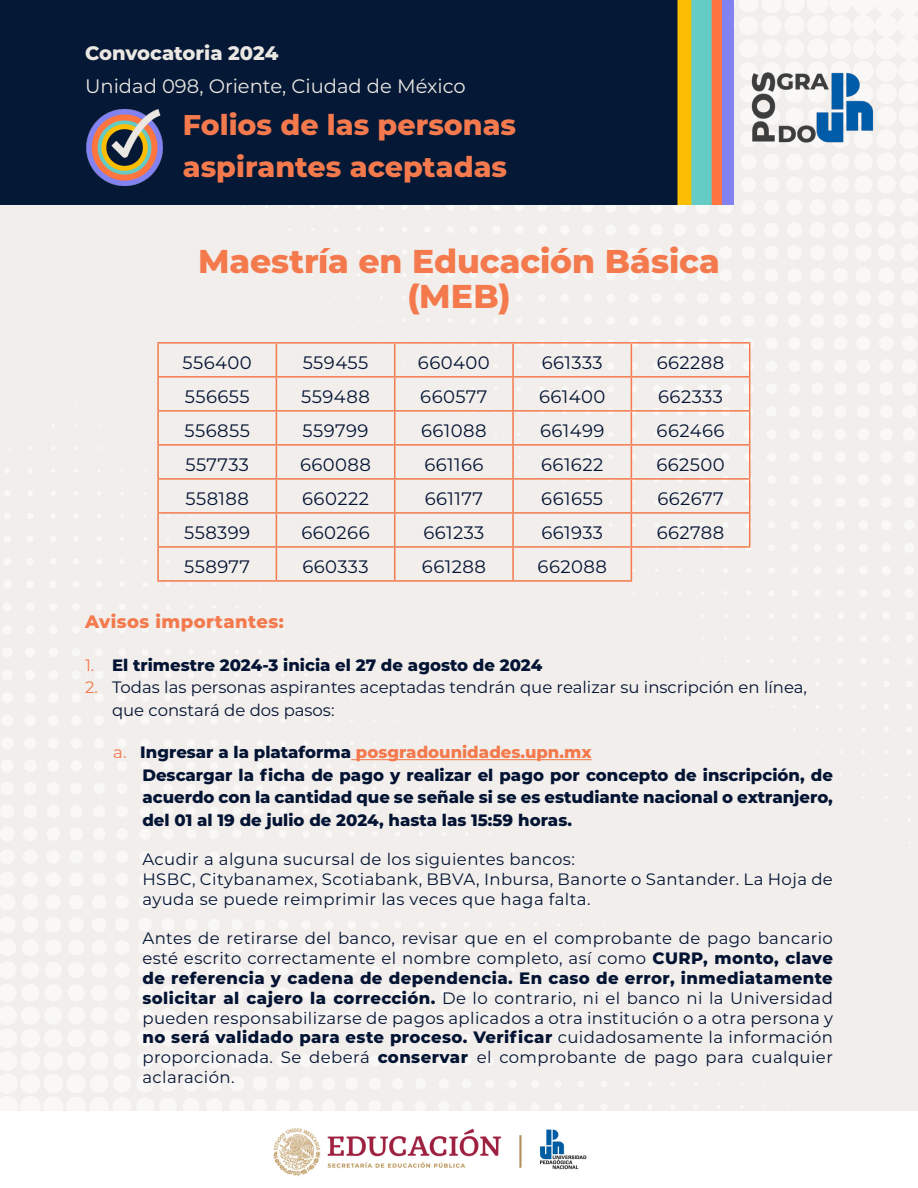
<style>
.page{position:relative;width:918px;height:1188px;background:#fff}
.page>*{position:absolute;margin:0;border:0;box-sizing:border-box;transform-origin:0 0}
.t1{font:800 33px "Montserrat";color:#f4794d}
.t2{font:800 28.5px "Montserrat";color:#f4794d}
.t3{font:19.5px "Montserrat";color:#ebe8e3}
.t4{font:800 19.5px "Montserrat";color:#ebe8e3}
.t5{font:18px "Montserrat";letter-spacing:.025em;color:#031333}
.t6{font:800 18px "Montserrat";letter-spacing:.025em;color:#f4794d}
.t7{font:16.5px/19.8px "Montserrat";letter-spacing:.025em;color:#031333}
.t8{font:800 16.5px/22.5px "Montserrat";color:#031333;text-align:justify}
.t9{font:16.5px/22.5px "Montserrat";color:#031333}
.t10{font:800 16.5px "Montserrat";color:#f4794d}
.s1{font-weight:400;color:#f4794d}
.s2{color:#f4794d}
.s3{font-weight:400}
.s4{color:#031333}
.s5{font-weight:800}
</style>
<div class="page">
<img style="left:0;top:0;width:918px;height:1176px">
<img style="left:0;top:0;width:733px;height:204px">
<img style="left:732px;top:50px;width:149px;height:109px">
<img style="left:86px;top:109px;width:76px;height:76px">
<hr style="left:157px;top:342px;width:119px;height:2px;background:#f4794d">
<hr style="left:157px;top:344px;width:2px;height:32px;background:#f4794d">
<hr style="left:276px;top:342px;width:119px;height:2px;background:#f4794d">
<hr style="left:276px;top:344px;width:1px;height:32px;background:#f4794d">
<hr style="left:395px;top:342px;width:118px;height:2px;background:#f4794d">
<hr style="left:394px;top:344px;width:1px;height:32px;background:#f4794d">
<hr style="left:513px;top:342px;width:118px;height:2px;background:#f4794d">
<hr style="left:512px;top:344px;width:2px;height:32px;background:#f4794d">
<hr style="left:631px;top:342px;width:119px;height:2px;background:#f4794d">
<hr style="left:631px;top:344px;width:1px;height:32px;background:#f4794d">
<hr style="left:749px;top:344px;width:1px;height:32px;background:#f4794d">
<hr style="left:157px;top:376px;width:119px;height:2px;background:#f4794d">
<hr style="left:157px;top:378px;width:2px;height:32px;background:#f4794d">
<hr style="left:276px;top:376px;width:119px;height:2px;background:#f4794d">
<hr style="left:276px;top:378px;width:1px;height:32px;background:#f4794d">
<hr style="left:395px;top:376px;width:118px;height:2px;background:#f4794d">
<hr style="left:394px;top:378px;width:1px;height:32px;background:#f4794d">
<hr style="left:513px;top:376px;width:118px;height:2px;background:#f4794d">
<hr style="left:512px;top:378px;width:2px;height:32px;background:#f4794d">
<hr style="left:631px;top:376px;width:119px;height:2px;background:#f4794d">
<hr style="left:631px;top:378px;width:1px;height:32px;background:#f4794d">
<hr style="left:749px;top:378px;width:1px;height:32px;background:#f4794d">
<hr style="left:157px;top:410px;width:119px;height:2px;background:#f4794d">
<hr style="left:157px;top:412px;width:2px;height:32px;background:#f4794d">
<hr style="left:276px;top:410px;width:119px;height:2px;background:#f4794d">
<hr style="left:276px;top:412px;width:1px;height:32px;background:#f4794d">
<hr style="left:395px;top:410px;width:118px;height:2px;background:#f4794d">
<hr style="left:394px;top:412px;width:1px;height:32px;background:#f4794d">
<hr style="left:513px;top:410px;width:118px;height:2px;background:#f4794d">
<hr style="left:512px;top:412px;width:2px;height:32px;background:#f4794d">
<hr style="left:631px;top:410px;width:119px;height:2px;background:#f4794d">
<hr style="left:631px;top:412px;width:1px;height:32px;background:#f4794d">
<hr style="left:749px;top:412px;width:1px;height:32px;background:#f4794d">
<hr style="left:157px;top:444px;width:119px;height:2px;background:#f4794d">
<hr style="left:157px;top:446px;width:2px;height:32px;background:#f4794d">
<hr style="left:276px;top:444px;width:119px;height:2px;background:#f4794d">
<hr style="left:276px;top:446px;width:1px;height:32px;background:#f4794d">
<hr style="left:395px;top:444px;width:118px;height:2px;background:#f4794d">
<hr style="left:394px;top:446px;width:1px;height:32px;background:#f4794d">
<hr style="left:513px;top:444px;width:118px;height:2px;background:#f4794d">
<hr style="left:512px;top:446px;width:2px;height:32px;background:#f4794d">
<hr style="left:631px;top:444px;width:119px;height:2px;background:#f4794d">
<hr style="left:631px;top:446px;width:1px;height:32px;background:#f4794d">
<hr style="left:749px;top:446px;width:1px;height:32px;background:#f4794d">
<hr style="left:157px;top:478px;width:119px;height:2px;background:#f4794d">
<hr style="left:157px;top:480px;width:2px;height:32px;background:#f4794d">
<hr style="left:276px;top:478px;width:119px;height:2px;background:#f4794d">
<hr style="left:276px;top:480px;width:1px;height:32px;background:#f4794d">
<hr style="left:395px;top:478px;width:118px;height:2px;background:#f4794d">
<hr style="left:394px;top:480px;width:1px;height:32px;background:#f4794d">
<hr style="left:513px;top:478px;width:118px;height:2px;background:#f4794d">
<hr style="left:512px;top:480px;width:2px;height:32px;background:#f4794d">
<hr style="left:631px;top:478px;width:119px;height:2px;background:#f4794d">
<hr style="left:631px;top:480px;width:1px;height:32px;background:#f4794d">
<hr style="left:749px;top:480px;width:1px;height:32px;background:#f4794d">
<hr style="left:157px;top:512px;width:119px;height:2px;background:#f4794d">
<hr style="left:157px;top:514px;width:2px;height:32px;background:#f4794d">
<hr style="left:276px;top:512px;width:119px;height:2px;background:#f4794d">
<hr style="left:276px;top:514px;width:1px;height:32px;background:#f4794d">
<hr style="left:395px;top:512px;width:118px;height:2px;background:#f4794d">
<hr style="left:394px;top:514px;width:1px;height:32px;background:#f4794d">
<hr style="left:513px;top:512px;width:118px;height:2px;background:#f4794d">
<hr style="left:512px;top:514px;width:2px;height:32px;background:#f4794d">
<hr style="left:631px;top:512px;width:119px;height:2px;background:#f4794d">
<hr style="left:631px;top:514px;width:1px;height:32px;background:#f4794d">
<hr style="left:749px;top:514px;width:1px;height:32px;background:#f4794d">
<hr style="left:157px;top:546px;width:119px;height:2px;background:#f4794d">
<hr style="left:157px;top:548px;width:2px;height:32px;background:#f4794d">
<hr style="left:276px;top:546px;width:119px;height:2px;background:#f4794d">
<hr style="left:276px;top:548px;width:1px;height:32px;background:#f4794d">
<hr style="left:395px;top:546px;width:118px;height:2px;background:#f4794d">
<hr style="left:394px;top:548px;width:1px;height:32px;background:#f4794d">
<hr style="left:513px;top:546px;width:118px;height:2px;background:#f4794d">
<hr style="left:512px;top:548px;width:2px;height:32px;background:#f4794d">
<hr style="left:631px;top:546px;width:119px;height:2px;background:#f4794d">
<hr style="left:631px;top:548px;width:1px;height:32px;background:#f4794d">
<hr style="left:157px;top:580px;width:119px;height:2px;background:#f4794d">
<hr style="left:276px;top:580px;width:119px;height:2px;background:#f4794d">
<hr style="left:395px;top:580px;width:118px;height:2px;background:#f4794d">
<hr style="left:513px;top:580px;width:119px;height:2px;background:#f4794d">
<hr style="left:351px;top:759px;width:241px;height:1px;background:#f4794d">
<p class="t4" style="left:85px;top:39px;width:195px">Convocatoria 2024</p>
<p class="t3" style="left:85px;top:73px;width:382px">Unidad 098, Oriente, Ciudad de México</p>
<p class="t2" style="left:183px;top:104px;width:335px">Folios de las personas</p>
<p class="t2" style="left:183px;top:146px;width:326px">aspirantes aceptadas</p>
<p class="t1" style="left:198px;top:237px;width:523px">Maestría en Educación Básica</p>
<p class="t1" style="left:407px;top:272px;width:105px">(MEB)</p>
<p class="t5" style="left:183px;top:350px;width:71px">556400</p>
<p class="t5" style="left:303px;top:350px;width:67px">559455</p>
<p class="t5" style="left:418px;top:350px;width:73px">660400</p>
<p class="t5" style="left:542px;top:350px;width:62px">661333</p>
<p class="t5" style="left:657px;top:350px;width:69px">662288</p>
<p class="t5" style="left:185px;top:384px;width:66px">556655</p>
<p class="t5" style="left:301px;top:384px;width:70px">559488</p>
<p class="t5" style="left:420px;top:384px;width:69px">660577</p>
<p class="t5" style="left:539px;top:384px;width:68px">661400</p>
<p class="t5" style="left:658px;top:384px;width:66px">662333</p>
<p class="t5" style="left:185px;top:418px;width:67px">556855</p>
<p class="t5" style="left:303px;top:418px;width:67px">559799</p>
<p class="t5" style="left:421px;top:418px;width:67px">661088</p>
<p class="t5" style="left:540px;top:418px;width:66px">661499</p>
<p class="t5" style="left:657px;top:418px;width:69px">662466</p>
<p class="t5" style="left:185px;top:452px;width:65px">557733</p>
<p class="t5" style="left:300px;top:452px;width:72px">660088</p>
<p class="t5" style="left:424px;top:452px;width:61px">661166</p>
<p class="t5" style="left:541px;top:452px;width:64px">661622</p>
<p class="t5" style="left:656px;top:452px;width:70px">662500</p>
<p class="t5" style="left:185px;top:486px;width:65px">558188</p>
<p class="t5" style="left:302px;top:486px;width:68px">660222</p>
<p class="t5" style="left:425px;top:486px;width:60px">661177</p>
<p class="t5" style="left:541px;top:486px;width:63px">661655</p>
<p class="t5" style="left:657px;top:486px;width:68px">662677</p>
<p class="t5" style="left:184px;top:520px;width:68px">558399</p>
<p class="t5" style="left:302px;top:520px;width:70px">660266</p>
<p class="t5" style="left:423px;top:520px;width:63px">661233</p>
<p class="t5" style="left:541px;top:520px;width:63px">661933</p>
<p class="t5" style="left:657px;top:520px;width:69px">662788</p>
<p class="t5" style="left:184px;top:554px;width:68px">558977</p>
<p class="t5" style="left:302px;top:554px;width:68px">660333</p>
<p class="t5" style="left:422px;top:554px;width:65px">661288</p>
<p class="t5" style="left:538px;top:554px;width:71px">662088</p>
<p class="t6" style="left:85px;top:609px;width:200px">Avisos importantes:</p>
<p class="t8" style="left:85px;top:653px;width:459px"><span class="s1">1.</span> El trimestre 2024-3 inicia el 27 de agosto de 2024</p>
<p class="t9" style="left:112px;top:676px;width:697px;text-indent:-27px"><span class="s2">2.</span> Todas las personas aspirantes aceptadas tendrán que realizar su inscripción en línea, que constará de dos pasos:</p>
<p class="t10" style="left:113px;top:740px;width:480px"><span class="s3">a.</span> <span class="s4">Ingresar a la plataforma</span> posgradounidades.upn.mx</p>
<p class="t8" style="left:142px;top:763px;width:692px">Descargar la ficha de pago y realizar el pago por concepto de inscripción, de acuerdo con la cantidad que se señale si se es estudiante nacional o extranjero, del 01 al 19 de julio de 2024, hasta las 15:59 horas.</p>
<p class="t7" style="left:142px;top:849px;width:434px">Acudir a alguna sucursal de los siguientes bancos:</p>
<p class="t7" style="left:142px;top:869px;width:692px">HSBC, Citybanamex, Scotiabank, BBVA, Inbursa, Banorte o Santander. La Hoja de ayuda se puede reimprimir las veces que haga falta.</p>
<p class="t7" style="left:142px;top:928px;width:692px;text-align:justify">Antes de retirarse del banco, revisar que en el comprobante de pago bancario esté escrito correctamente el nombre completo, así como <span class="s5">CURP, monto, clave de referencia y cadena de dependencia. En caso de error, inmediatamente solicitar al cajero la corrección.</span> De lo contrario, ni el banco ni la Universidad pueden responsabilizarse de pagos aplicados a otra institución o a otra persona y <span class="s5">no será validado para este proceso. Verificar</span> cuidadosamente la información proporcionada. Se deberá <span class="s5">conservar</span> el comprobante de pago para cualquier aclaración.</p>
</div>
